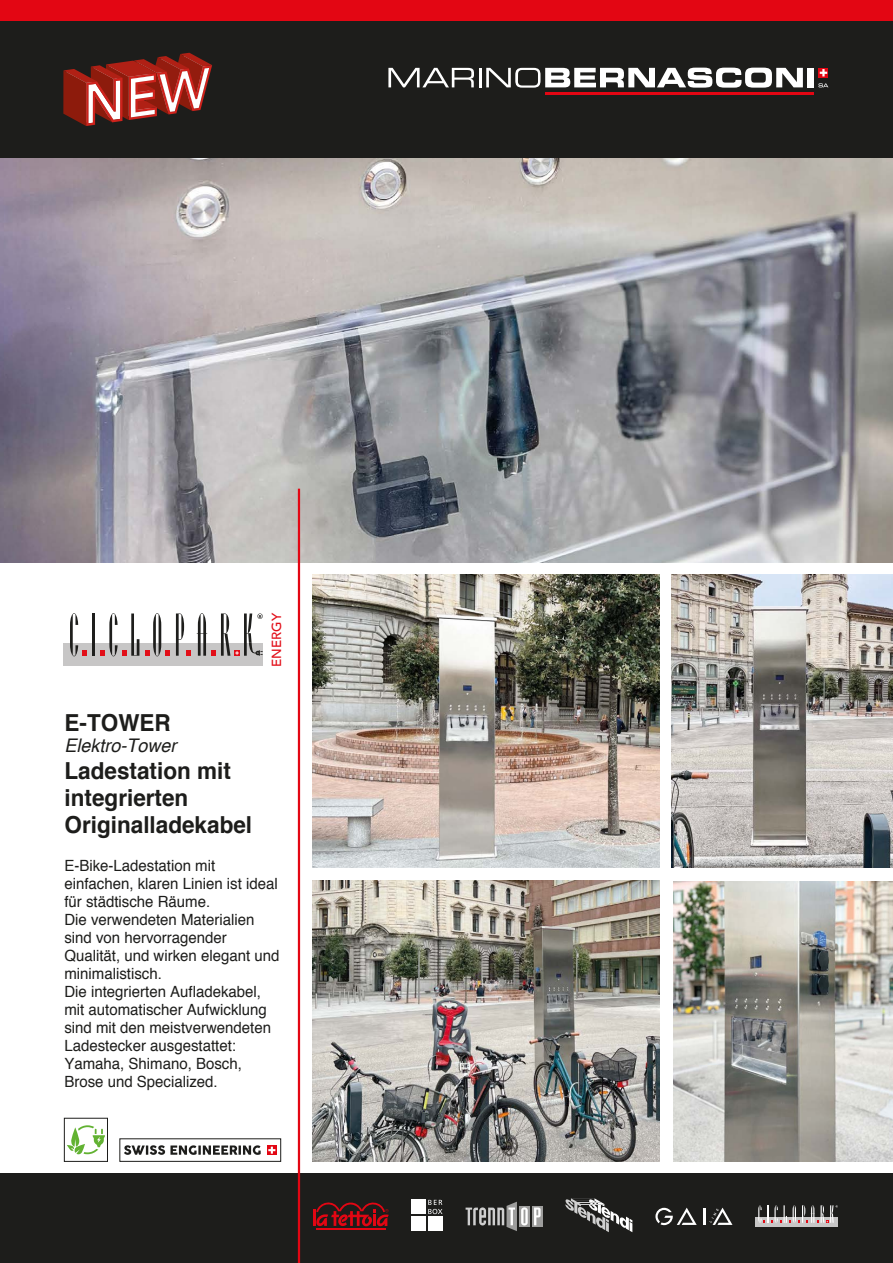
<style>
.page{position:relative;width:893px;height:1263px;background:#fff}
.page>*{position:absolute;margin:0;border:0;box-sizing:border-box;transform-origin:0 0}
.t1{font:700 23.4px/27px "Helvetica";color:#1d1d1b;scale:.96 1}
.t2{font:italic 18.75px "Helvetica";color:#1d1d1b;scale:.96 1}
.t3{font:15.45px/18px "Helvetica";color:#1d1d1b}
.t4{font:500 13.2px "Avenir";color:#e20e18}
.t5{font:900 4.2px "Avenir";color:#1e1e1c}
.t6{font:900 1.8px "Avenir";color:#fff}
</style>
<div class="page">
<div style="left:0;top:1174px;width:893px;height:89px;background:#1d1d1b"></div>
<div style="left:0;top:0;width:893px;height:21px;background:#e30613"></div>
<div style="left:0;top:21px;width:893px;height:137px;background:#1d1d1b"></div>
<svg style="left:63px;top:53px;width:149px;height:73px"></svg>
<img style="left:0;top:158px;width:893px;height:404px">
<img style="left:313px;top:881px;width:346px;height:280px">
<img style="left:673px;top:881px;width:220px;height:280px">
<hr style="left:298px;top:489px;width:2px;height:774px;background:#e30613">
<img style="left:672px;top:575px;width:221px;height:292px">
<img style="left:313px;top:575px;width:346px;height:292px">
<svg style="left:428px;top:1200px;width:15px;height:14px"></svg>
<div style="left:412px;top:1200px;width:14px;height:14px;background:#fff"></div>
<div style="left:412px;top:1216px;width:14px;height:15px;background:#fff"></div>
<div style="left:428px;top:1216px;width:14px;height:15px;background:#fff"></div>
<svg style="left:313px;top:1202px;width:76px;height:27px"></svg>
<div style="left:519px;top:1206px;width:11px;height:21px;background:#9d9d9c"></div>
<div style="left:532px;top:1206px;width:10px;height:21px;background:#9d9d9c"></div>
<svg style="left:534px;top:1207px;width:7px;height:18px"></svg>
<svg style="left:466px;top:1202px;width:62px;height:29px"></svg>
<svg style="left:565px;top:1198px;width:67px;height:34px"></svg>
<hr style="left:703px;top:1208px;width:3px;height:17px;background:#fff">
<svg style="left:655px;top:1207px;width:42px;height:18px"></svg>
<svg style="left:709px;top:1207px;width:23px;height:18px"></svg>
<div style="left:756px;top:1217px;width:82px;height:10px;background:#c7c6c6"></div>
<svg style="left:758px;top:1205px;width:80px;height:18px"></svg>
<svg style="left:388px;top:68px;width:415px;height:20px"></svg>
<div style="left:808px;top:68px;width:6px;height:19px;background:#fff"></div>
<hr style="left:545px;top:92px;width:269px;height:3px;background:#e30613">
<svg style="left:818px;top:83px;width:10px;height:4px"></svg>
<svg style="left:819px;top:68px;width:9px;height:10px"></svg>
<svg style="left:820px;top:69px;width:7px;height:7px"></svg>
<svg style="left:67px;top:1125px;width:38px;height:29px"></svg>
<div style="left:64px;top:1118px;width:44px;height:44px;border:1px solid #1d1d1b"></div>
<div style="left:119px;top:1138px;width:162px;height:24px;background:#fff;border:1px solid #1d1d1b"></div>
<svg style="left:267px;top:1145px;width:9px;height:10px"></svg>
<svg style="left:268px;top:1147px;width:7px;height:7px"></svg>
<svg style="left:124px;top:1145px;width:137px;height:10px"></svg>
<div style="left:64px;top:643px;width:199px;height:23px;background:#c7c6c6"></div>
<svg style="left:70px;top:613px;width:16px;height:43px"></svg>
<hr style="left:92px;top:613px;width:3px;height:43px;background:#1e1e1c">
<svg style="left:100px;top:613px;width:39px;height:43px"></svg>
<svg style="left:145px;top:613px;width:25px;height:43px"></svg>
<svg style="left:176px;top:613px;width:15px;height:43px"></svg>
<svg style="left:197px;top:613px;width:66px;height:43px"></svg>
<p class="t5" style="left:259px;top:613px;width:4px">R</p>
<p class="t4" style="left:265px;top:667px;width:55px;rotate:-90deg">ENERGY</p>
<h1 class="t1" style="left:65px;top:709px;width:112px">E-TOWER</h1>
<p class="t2" style="left:65px;top:731px;width:118px">Elektro-Tower</p>
<h1 class="t1" style="left:65px;top:758px;width:197px">Ladestation mit integrierten<br>Originalladekabel</h1>
<p class="t3" style="left:64px;top:857px;width:217px">E-Bike-Ladestation mit einfachen, klaren Linien ist ideal für städtische Räume.<br>Die verwendeten Materialien sind von hervorragender<br>Qualität, und wirken elegant und minimalistisch.<br>Die integrierten Aufladekabel, mit automatischer Aufwicklung sind mit den meistverwendeten<br>Ladestecker ausgestattet:<br>Yamaha, Shimano, Bosch,<br>Brose und Specialized.</p>
<p class="t6" style="left:836px;top:1205px;width:3px">R</p>
</div>
